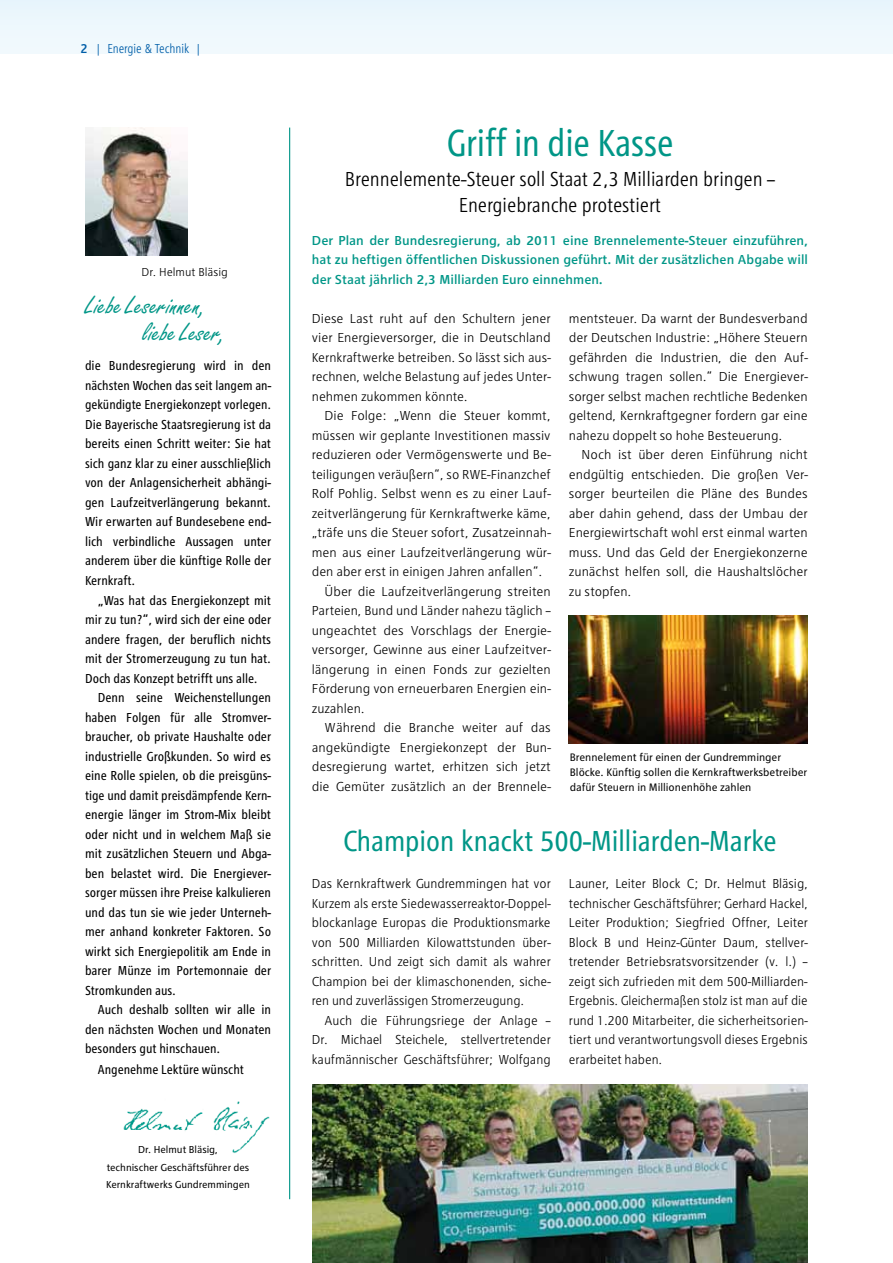
<style>
.page{position:relative;width:893px;height:1263px;background:#fff}
.page>*{position:absolute;margin:0;border:0;box-sizing:border-box;transform-origin:0 0}
.t1{font:condensed 39px "RWE Headline";color:#009687;scale:.96 1}
.t2{font:condensed 30px "RWE Headline";color:#009687}
.t3{font:27px/27px "Freestyle Script";color:#009687}
.t4{font:300 condensed 21px/25.5px "RWE Text";letter-spacing:-.01em;color:#000;text-align:center}
.t5{font:300 13.5px/19.5px "RWE Text";letter-spacing:-.005em;color:#000;text-align:justify}
.t6{font:condensed 13.5px/19.5px "RWE Text";color:#000;text-align:justify}
.t7{font:500 13.5px/19.5px "RWE Text";color:#009687;text-align:justify}
.t8{font:300 condensed 13.5px "RWE Text";color:#005ea8;scale:.93 1}
.t9{font:300 12px "RWE Text";color:#000}
.t10{font:11.25px/15px "RWE Text";letter-spacing:-.005em;color:#000}
.t11{font:10.5px/17.7px "RWE Text";letter-spacing:-.005em;color:#000;text-align:center}
.s1{font-weight:500}
</style>
<div class="page">
<div style="left:0;top:0;width:893px;height:53px;background:#eef8fd"></div>
<img style="left:85px;top:128px;width:103px;height:127px">
<img style="left:123px;top:1101px;width:147px;height:52px">
<hr style="left:289px;top:128px;width:1px;height:1071px;background:#009687">
<img style="left:313px;top:1085px;width:495px;height:178px">
<img style="left:569px;top:615px;width:238px;height:128px">
<p class="t8" style="left:81px;top:41px;width:131px"><span class="s1">2</span> | Energie &amp; Technik |</p>
<p class="t9" style="left:141px;top:265px;width:88px">Dr. Helmut Bläsig</p>
<h3 class="t3" style="left:142px;top:292px;width:84px;text-indent:-57px">Liebe Leserinnen, liebe Leser,</h3>
<p class="t6" style="left:85px;top:356px;width:188px">die Bundesregierung wird in den nächsten Wochen das seit langem an&shy;gekündigte Energiekonzept vorlegen.<br>Die Bayerische Staatsregierung ist da bereits einen Schritt weiter: Sie hat sich ganz klar zu einer ausschließlich von der Anlagensicherheit abhängi&shy;gen Laufzeitverlängerung bekannt.<br>Wir erwarten auf Bundesebene end&shy;lich verbindliche Aussagen unter anderem über die künftige Rolle der Kernkraft.</p>
<p class="t6" style="left:98px;top:590px;width:175px">„Was hat das Energiekonzept mit</p>
<p class="t6" style="left:85px;top:610px;width:188px">mir zu tun?“, wird sich der eine oder</p>
<p class="t6" style="left:85px;top:629px;width:188px">andere fragen, der beruflich nichts</p>
<p class="t6" style="left:85px;top:649px;width:188px">mit der Stromerzeugung zu tun hat.</p>
<p class="t6" style="left:85px;top:668px;width:174px">Doch das Konzept betrifft uns alle.</p>
<p class="t6" style="left:98px;top:688px;width:175px">Denn seine Weichenstellungen</p>
<p class="t6" style="left:85px;top:707px;width:188px">haben Folgen für alle Stromver-</p>
<p class="t6" style="left:85px;top:727px;width:188px">braucher, ob private Haushalte oder</p>
<p class="t6" style="left:85px;top:746px;width:188px">industrielle Großkunden. So wird es</p>
<p class="t6" style="left:85px;top:766px;width:188px">eine Rolle spielen, ob die preisgüns-</p>
<p class="t6" style="left:85px;top:785px;width:188px">tige und damit preisdämpfende Kern-</p>
<p class="t6" style="left:85px;top:805px;width:188px">energie länger im Strom-Mix bleibt</p>
<p class="t6" style="left:85px;top:824px;width:188px">oder nicht und in welchem Maß sie</p>
<p class="t6" style="left:85px;top:844px;width:188px">mit zusätzlichen Steuern und Abga-</p>
<p class="t6" style="left:85px;top:863px;width:188px">ben belastet wird. Die Energiever-</p>
<p class="t6" style="left:85px;top:883px;width:188px">sorger müssen ihre Preise kalkulieren</p>
<p class="t6" style="left:85px;top:902px;width:188px">und das tun sie wie jeder Unterneh-</p>
<p class="t6" style="left:85px;top:922px;width:188px">mer anhand konkreter Faktoren. So</p>
<p class="t6" style="left:85px;top:941px;width:188px">wirkt sich Energiepolitik am Ende in</p>
<p class="t6" style="left:85px;top:961px;width:188px">barer Münze im Portemonnaie der</p>
<p class="t6" style="left:85px;top:980px;width:92px">Stromkunden aus.</p>
<p class="t6" style="left:98px;top:1000px;width:175px">Auch deshalb sollten wir alle in</p>
<p class="t6" style="left:85px;top:1019px;width:188px">den nächsten Wochen und Monaten</p>
<p class="t6" style="left:85px;top:1039px;width:137px">besonders gut hinschauen.</p>
<p class="t6" style="left:98px;top:1060px;width:148px">Angenehme Lektüre wünscht</p>
<p class="t11" style="left:106px;top:1140px;width:145px">Dr. Helmut Bläsig,<br>technischer Geschäftsführer des<br>Kernkraftwerks Gundremmingen</p>
<h1 class="t1" style="left:446px;top:121px;width:238px">Griff in die Kasse</h1>
<h3 class="t4" style="left:345px;top:167px;width:432px">Brennelemente-Steuer soll Staat 2,3 Milliarden bringen –<br>Energiebranche protestiert</h3>
<p class="t7" style="left:312px;top:230px;width:498px">Der Plan der Bundesregierung, ab 2011 eine Brennelemente-Steuer einzuführen, hat zu heftigen öffentlichen Diskussionen geführt. Mit der zusätzlichen Abgabe will der Staat jährlich 2,3 Milliarden Euro einnehmen.</p>
<p class="t5" style="left:312px;top:308px;width:241px">Diese Last ruht auf den Schultern jener vier Energieversorger, die in Deutschland Kernkraftwerke betreiben. So lässt sich aus&shy;rechnen, welche Belastung auf jedes Unter&shy;nehmen zukommen könnte.</p>
<p class="t5" style="left:325px;top:406px;width:228px">Die Folge: „Wenn die Steuer kommt,</p>
<p class="t5" style="left:312px;top:425px;width:240px">müssen wir geplante Investitionen massiv</p>
<p class="t5" style="left:312px;top:445px;width:241px">reduzieren oder Vermögenswerte und Be-</p>
<p class="t5" style="left:312px;top:464px;width:240px">teiligungen veräußern“, so RWE-Finanzchef</p>
<p class="t5" style="left:312px;top:484px;width:241px">Rolf Pohlig. Selbst wenn es zu einer Lauf-</p>
<p class="t5" style="left:312px;top:503px;width:240px">zeitverlängerung für Kernkraftwerke käme,</p>
<p class="t5" style="left:312px;top:523px;width:241px">„träfe uns die Steuer sofort, Zusatzeinnah-</p>
<p class="t5" style="left:312px;top:542px;width:241px">men aus einer Laufzeitverlängerung wür-</p>
<p class="t5" style="left:312px;top:562px;width:232px">den aber erst in einigen Jahren anfallen“.</p>
<p class="t5" style="left:325px;top:581px;width:228px">Über die Laufzeitverlängerung streiten</p>
<p class="t5" style="left:312px;top:601px;width:240px">Parteien, Bund und Länder nahezu täglich –</p>
<p class="t5" style="left:312px;top:620px;width:241px">ungeachtet des Vorschlags der Energie-</p>
<p class="t5" style="left:312px;top:640px;width:241px">versorger, Gewinne aus einer Laufzeitver-</p>
<p class="t5" style="left:312px;top:659px;width:240px">längerung in einen Fonds zur gezielten</p>
<p class="t5" style="left:312px;top:679px;width:241px">Förderung von erneuerbaren Energien ein-</p>
<p class="t5" style="left:312px;top:698px;width:54px">zuzahlen.</p>
<p class="t5" style="left:325px;top:718px;width:228px">Während die Branche weiter auf das</p>
<p class="t5" style="left:312px;top:737px;width:241px">angekündigte Energiekonzept der Bun-</p>
<p class="t5" style="left:312px;top:757px;width:240px">desregierung wartet, erhitzen sich jetzt</p>
<p class="t5" style="left:312px;top:776px;width:241px">die Gemüter zusätzlich an der Brennele-</p>
<p class="t5" style="left:569px;top:308px;width:241px">mentsteuer. Da warnt der Bundesverband der Deutschen Industrie: „Höhere Steuern gefährden die Industrien, die den Auf&shy;schwung tragen sollen.“ Die Energiever&shy;sorger selbst machen rechtliche Bedenken geltend, Kernkraftgegner fordern gar eine nahezu doppelt so hohe Besteuerung.</p>
<p class="t5" style="left:569px;top:445px;width:241px;text-indent:13px">Noch ist über deren Einführung nicht endgültig entschieden. Die großen Ver&shy;sorger beurteilen die Pläne des Bundes aber dahin gehend, dass der Umbau der Energiewirtschaft wohl erst einmal warten muss. Und das Geld der Energiekonzerne zunächst helfen soll, die Haushaltslöcher zu stopfen.</p>
<p class="t10" style="left:570px;top:749px;width:239px">Brennelement für einen der Gundremminger<br>Blöcke. Künftig sollen die Kernkraftwerksbetreiber dafür Steuern in Millionenhöhe zahlen</p>
<h2 class="t2" style="left:343px;top:824px;width:435px">Champion knackt 500-Milliarden-Marke</h2>
<p class="t5" style="left:312px;top:874px;width:241px">Das Kernkraftwerk Gundremmingen hat vor Kurzem als erste Siedewasserreaktor-Doppel&shy;blockanlage Europas die Produktionsmarke von 500 Milliarden Kilowattstunden über&shy;schritten. Und zeigt sich damit als wahrer Champion bei der klimaschonenden, siche&shy;ren und zuverlässigen Stromerzeugung.</p>
<p class="t5" style="left:312px;top:1010px;width:240px;text-indent:13px">Auch die Führungsriege der Anlage – Dr. Michael Steichele, stellvertretender kaufmännischer Geschäftsführer; Wolfgang</p>
<p class="t5" style="left:569px;top:874px;width:241px">Launer, Leiter Block C; Dr. Helmut Bläsig, technischer Geschäftsführer; Gerhard Hackel, Leiter Produktion; Siegfried Offner, Leiter Block B und Heinz-Günter Daum, stellver&shy;tretender Betriebsratsvorsitzender (v. l.) – zeigt sich zufrieden mit dem 500-Milliarden-Ergebnis. Gleichermaßen stolz ist man auf die rund 1.200 Mitarbeiter, die sicherheitsorien&shy;tiert und verantwortungsvoll dieses Ergebnis erarbeitet haben.</p>
</div>
